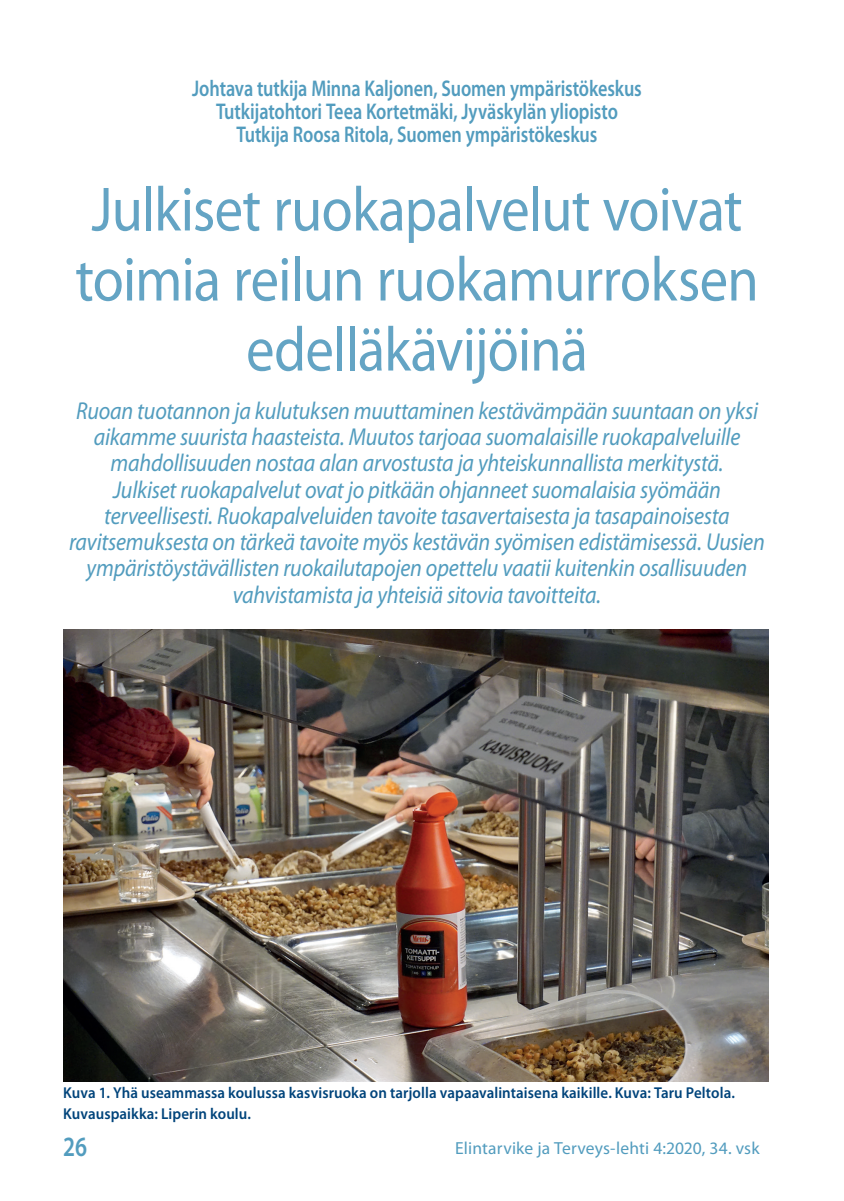
<style>
.page{position:relative;width:844px;height:1201px;background:#fff}
.page>*{position:absolute;margin:0;border:0;box-sizing:border-box;transform-origin:0 0}
.Otsikko36{font:63px/70px "Myriad Pro";letter-spacing:-.015em;color:#64a4c4;text-align:center;scale:.9 1}
.t1{font:600 28px "Myriad Pro";color:#529cbe;scale:.8 1}
.Ingressi{font:italic 24.5px/26.2px "Myriad Pro";letter-spacing:-.01em;color:#529cbe;text-align:center;scale:.9 1}
.Kirjoittajatiedot13p{font:600 22.75px "Myriad Pro";letter-spacing:-.005em;color:#529cbe;scale:.8 1}
.t2{font:17.5px "Myriad Pro";letter-spacing:.01em;color:#529cbe}
.Kuvateksti{font:600 15.75px "Myriad Pro";letter-spacing:.005em;color:#00447b;scale:.95 1}
</style>
<div class="page">
<img style="left:63px;top:629px;width:705px;height:452px">
<p class="Kirjoittajatiedot13p" style="left:192px;top:74px;width:563px">Johtava tutkija Minna Kaljonen, Suomen ympäristökeskus</p>
<p class="Kirjoittajatiedot13p" style="left:216px;top:97px;width:503px">Tutkijatohtori Teea Kortetmäki, Jyväskylän yliopisto</p>
<p class="Kirjoittajatiedot13p" style="left:236px;top:120px;width:452px">Tutkija Roosa Ritola, Suomen ympäristökeskus</p>
<p class="Otsikko36" style="left:75px;top:173px;width:760px">Julkiset ruokapalvelut voivat toimia reilun ruokamurroksen edelläkävijöinä</p>
<p class="Ingressi" style="left:69px;top:397px;width:774px">Ruoan tuotannon ja kulutuksen muuttaminen kestävämpään suuntaan on yksi aikamme suurista haasteista. Muutos tarjoaa suomalaisille ruokapalveluille mahdollisuuden nostaa alan arvostusta ja yhteiskunnallista merkitystä.<br>Julkiset ruokapalvelut ovat jo pitkään ohjanneet suomalaisia syömään terveellisesti. Ruokapalveluiden tavoite tasavertaisesta ja tasapainoisesta ravitsemuksesta on tärkeä tavoite myös kestävän syömisen edistämisessä. Uusien ympäristöystävällisten ruokailutapojen opettelu vaatii kuitenkin osallisuuden vahvistamista ja yhteisiä sitovia tavoitteita.</p>
<p class="Kuvateksti" style="left:63px;top:1082px;width:708px">Kuva 1. Yhä useammassa koulussa kasvisruoka on tarjolla vapaavalintaisena kaikille. Kuva: Taru Peltola.</p>
<p class="Kuvateksti" style="left:63px;top:1103px;width:199px">Kuvauspaikka: Liperin koulu.</p>
<p class="t1" style="left:63px;top:1129px;width:31px">26</p>
<p class="t2" style="left:455px;top:1137px;width:306px">Elintarvike ja Terveys-lehti 4:2020, 34. vsk</p>
</div>
